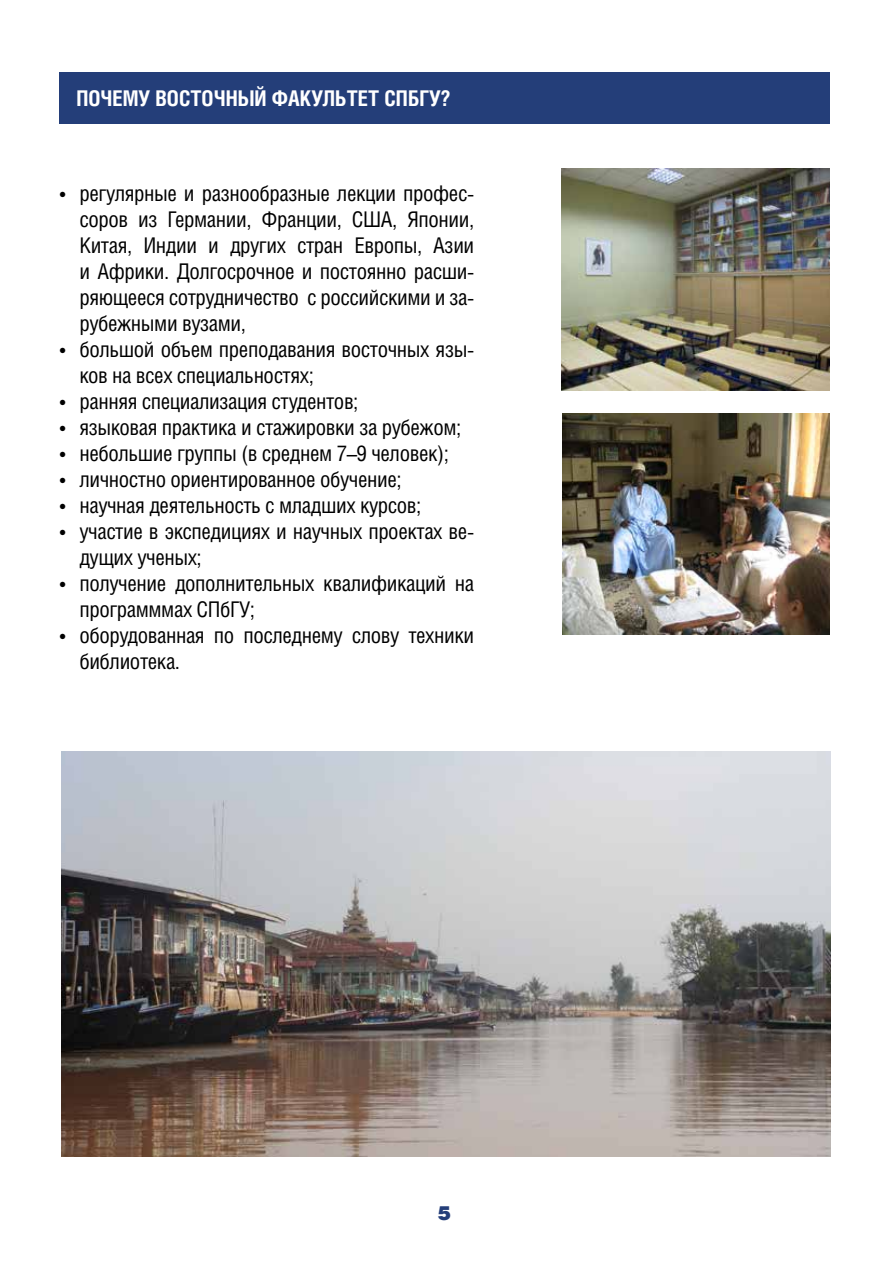
<style>
.page{position:relative;width:893px;height:1263px;background:#fff}
.page>*{position:absolute;margin:0;border:0;box-sizing:border-box;transform-origin:0 0}
.t1{font:21.6px/26px "Helios Cond";letter-spacing:-.02em;color:#000}
.t2{font:700 21.6px "Helios Cond";color:#fff}
.t3{font:900 19.5px "Helios";color:#243e79}
</style>
<div class="page">
<div style="left:60px;top:72px;width:770px;height:52px;background:#243e79"></div>
<img style="left:561px;top:169px;width:268px;height:222px">
<img style="left:562px;top:413px;width:267px;height:222px">
<img style="left:61px;top:751px;width:770px;height:406px">
<p class="t2" style="left:76px;top:85px;width:50px">ПОЧЕМУ</p>
<p class="t2" style="left:156px;top:85px;width:203px">ВОСТОЧНЫЙ ФАКУЛЬТЕТ</p>
<p class="t2" style="left:384px;top:85px;width:68px">СП БГУ?</p>
<p class="t1" style="left:79px;top:180px;width:396px;text-align:justify;text-indent:-20px">• регулярные и разнообразные лекции профес&shy;соров из Германии, Франции, США, Японии, Китая, Индии и других стран Европы, Азии и Африки. Долгосрочное и постоянно расши&shy;ряющееся сотрудничество с российскими и за&shy;рубежными вузами,</p>
<p class="t1" style="left:79px;top:336px;width:396px;text-indent:-20px">• большой объем преподавания восточных язы&shy;ков на всех специальностях;</p>
<p class="t1" style="left:60px;top:388px;width:300px">• ранняя специализация студентов;</p>
<p class="t1" style="left:60px;top:414px;width:403px">• языковая практика и стажировки за рубежом;</p>
<p class="t1" style="left:60px;top:440px;width:391px">• небольшие группы (в среднем 7–9 человек);</p>
<p class="t1" style="left:60px;top:466px;width:343px">• личностно ориентированное обучение;</p>
<p class="t1" style="left:60px;top:492px;width:363px">• научная деятельность с младших курсов;</p>
<p class="t1" style="left:79px;top:518px;width:396px;text-indent:-20px">• участие в экспедициях и научных проектах ве&shy;дущих ученых;</p>
<p class="t1" style="left:79px;top:570px;width:396px;text-indent:-20px">• получение дополнительных квалификаций на программмах СПбГУ;</p>
<p class="t1" style="left:79px;top:622px;width:396px;text-indent:-20px">• оборудованная по последнему слову техники библиотека.</p>
<p class="t3" style="left:438px;top:1202px;width:14px">5</p>
</div>
